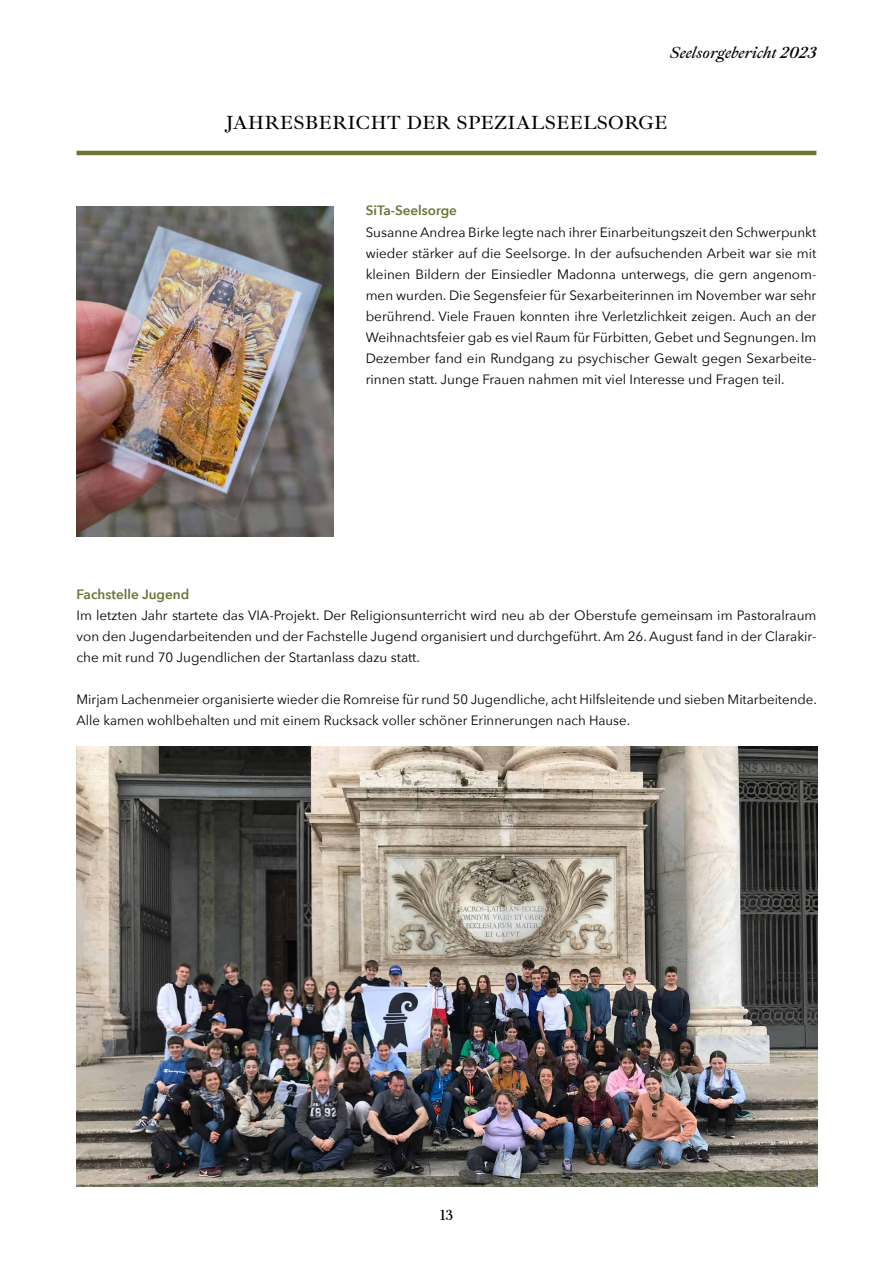
<style>
.page{position:relative;width:893px;height:1263px;background:#fff}
.page>*{position:absolute;margin:0;border:0;box-sizing:border-box;transform-origin:0 0}
.t1{font:500 19.5px "Ibarra Real Nova";letter-spacing:.01em;color:#000}
.t2{font:italic 600 16.5px "Ibarra Real Nova";color:#000}
.t3{font:500 15px "Ibarra Real Nova";color:#000}
.t4{font:13.5px/21px "Avenir Next";color:#000;text-align:justify}
.t5{font:600 13.5px "Avenir Next";color:#687534}
</style>
<div class="page">
<hr style="left:77px;top:151px;width:739px;height:4px;background:#687534">
<img style="left:77px;top:206px;width:257px;height:331px">
<img style="left:77px;top:746px;width:740px;height:440px">
<p class="t2" style="left:670px;top:44px;width:148px">Seelsorgebericht 2023</p>
<h1 class="t1" style="left:226px;top:112px;width:443px">JAHRESBERICHT DER SPEZIALSEELSORGE</h1>
<p class="t5" style="left:366px;top:199px;width:93px">SiTa-Seelsorge</p>
<p class="t4" style="left:366px;top:221px;width:452px">Susanne Andrea Birke legte nach ihrer Einarbeitungszeit den Schwerpunkt wieder stärker auf die Seelsorge. In der aufsuchenden Arbeit war sie mit kleinen Bildern der Einsiedler Madonna unterwegs, die gern angenom&shy;men wurden. Die Segensfeier für Sexarbeiterinnen im November war sehr berührend. Viele Frauen konnten ihre Verletzlichkeit zeigen. Auch an der Weihnachtsfeier gab es viel Raum für Fürbitten, Gebet und Segnungen. Im Dezember fand ein Rundgang zu psychischer Gewalt gegen Sexarbeite&shy;rinnen statt. Junge Frauen nahmen mit viel Interesse und Fragen teil.</p>
<p class="t5" style="left:77px;top:583px;width:114px">Fachstelle Jugend</p>
<p class="t4" style="left:77px;top:604px;width:741px">Im letzten Jahr startete das VIA-Projekt. Der Religionsunterricht wird neu ab der Oberstufe gemeinsam im Pastoralraum von den Jugendarbeitenden und der Fachstelle Jugend organisiert und durchgeführt. Am 26. August fand in der Clarakir&shy;che mit rund 70 Jugendlichen der Startanlass dazu statt.</p>
<p class="t4" style="left:77px;top:688px;width:742px">Mirjam Lachenmeier organisierte wieder die Romreise für rund 50 Jugendliche, acht Hilfsleitende und sieben Mitarbeitende.<br>Alle kamen wohlbehalten und mit einem Rucksack voller schöner Erinnerungen nach Hause.</p>
<p class="t3" style="left:440px;top:1206px;width:15px">13</p>
</div>
